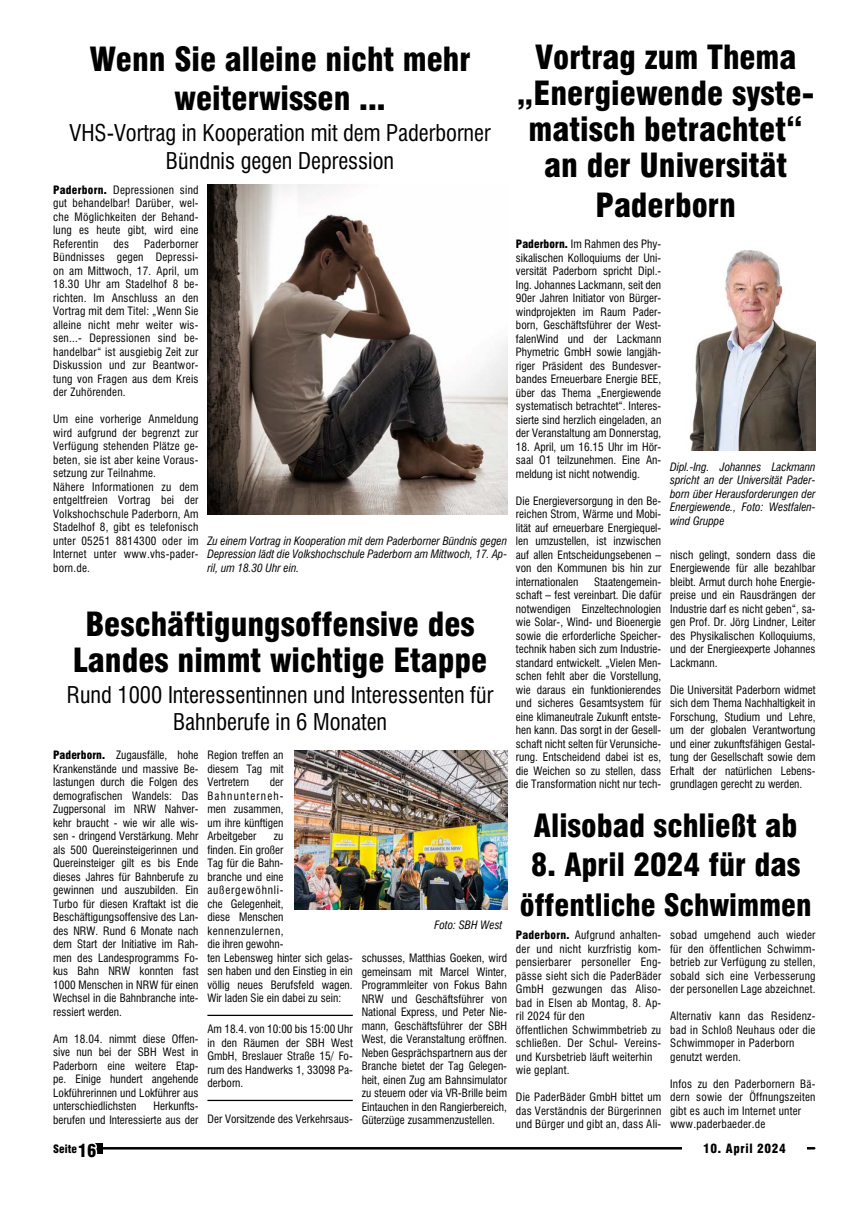
<style>
.page{position:relative;width:851px;height:1205px;background:#fff}
.page>*{position:absolute;margin:0;border:0;box-sizing:border-box;transform-origin:0 0}
.t1{font:900 condensed 32.5px/36px "Swiss 721 BT";color:#000;text-align:center}
.t2{font:900 condensed 31.25px "Swiss 721 BT";color:#000}
.t3{font:900 condensed 30px "Swiss 721 BT";color:#000}
.t4{font:22.5px/27.5px "Swis 721 BT Condensed 2";color:#000;text-align:center}
.t5{font:900 condensed 12.5px "Swiss 721 BT";letter-spacing:.05em;color:#000}
.t6{font:11.25px/13.5px "Swis 721 BT Condensed 2";letter-spacing:.02em;color:#000;text-align:justify}
.t7{font:11.25px/13.5px "Swis 721 BT Condensed 3";color:#000;text-align:justify}
.t8{font:900 condensed 11.25px "Swiss 721 BT";color:#000}
.s1{font-family:"Swiss 721 BT";font-weight:900;font-stretch:condensed}
.s2{font-size:17.5px;color:#fff}
</style>
<div class="page">
<hr style="left:97px;top:1147px;width:717px;height:2px;background:#000">
<div style="left:92px;top:1143px;width:10px;height:10px;background:#000"></div>
<div style="left:682px;top:1136px;width:124px;height:24px;background:#fff"></div>
<img style="left:294px;top:750px;width:213px;height:159px">
<hr style="left:207px;top:1015px;width:146px;height:1px;background:#000">
<hr style="left:207px;top:1100px;width:146px;height:1px;background:#000">
<img style="left:207px;top:185px;width:300px;height:330px">
<img style="left:689px;top:250px;width:126px;height:200px">
<h1 class="t1" style="left:89px;top:39px;width:382px;line-height:39.5px">Wenn Sie alleine nicht mehr weiterwissen ...</h1>
<h3 class="t4" style="left:70px;top:119px;width:422px">VHS-Vortrag in Kooperation mit dem Paderborner<br>Bündnis gegen Depression</h3>
<p class="t6" style="left:53px;top:183px;width:147px"><span class="s1">Paderborn.</span> Depressionen sind gut behandelbar! Darüber, wel&shy;che Möglichkeiten der Behand&shy;lung es heute gibt, wird eine Referentin</p>
<p class="t6" style="left:53px;top:237px;width:147px;text-indent:91px">Paderborner Bündnisses gegen Depressi&shy;on am Mittwoch, 17. April, um 18.30 Uhr am Stadelhof 8 be&shy;richten. Im Anschluss an den Vortrag mit dem Titel: „Wenn Sie alleine nicht mehr weiter wis&shy;sen...- Depressionen sind be&shy;handelbar“ ist ausgiebig Zeit zur Diskussion und zur Beantwor&shy;tung von Fragen aus dem Kreis der Zuhörenden.</p>
<p class="t6" style="left:53px;top:412px;width:147px;text-align:left">Um eine vorherige Anmeldung wird aufgrund der begrenzt zur<br>Verfügung stehenden Plätze ge&shy;beten, sie ist aber keine Voraus&shy;setzung zur Teilnahme.<br>Nähere Informationen zu dem entgeltfreien Vortrag bei der<br>Volkshochschule Paderborn, Am<br>Stadelhof 8, gibt es telefonisch unter 05251 8814300 oder im<br>Internet unter www.vhs-pader&shy;born.de.</p>
<p class="t6" style="left:113px;top:237px;width:17px">des</p>
<p class="t7" style="left:207px;top:534px;width:301px">Zu einem Vortrag in Kooperation mit dem Paderborner Bündnis gegen Depression lädt die Volkshochschule Paderborn am Mittwoch, 17. Ap&shy;ril, um 18.30 Uhr ein.</p>
<h1 class="t1" style="left:73px;top:606px;width:416px">Beschäftigungsoffensive des<br>Landes nimmt wichtige Etappe</h1>
<h3 class="t4" style="left:67px;top:681px;width:428px">Rund 1000 Interessentinnen und Interessenten fü r<br>Bahnberufe in 6 Monaten</h3>
<p class="t6" style="left:53px;top:748px;width:147px"><span class="s1">Paderborn.</span> Zugausfälle, hohe Krankenstände und massive Be&shy;lastungen durch die Folgen des demografischen Wandels: Das Zugpersonal im NRW Nahver&shy;kehr braucht - wie wir alle wis&shy;sen - dringend Verstärkung. Mehr als 500 Quereinsteigerinnen und Quereinsteiger gilt es bis Ende dieses Jahres fü r Bahnberufe zu gewinnen und auszubilden. Ein Turbo fü r diesen Kraftakt ist die Beschäftigungsoffensive des Lan&shy;des NRW. Rund 6 Monate nach dem Start der Initiative im Rah&shy;men des Landesprogramms Fo&shy;kus Bahn NRW konnten fast 1000 Menschen in NRW für einen Wechsel in die Bahnbranche inte&shy;ressiert werden.</p>
<p class="t6" style="left:53px;top:1032px;width:147px">Am 18.04. nimmt diese Offen&shy;sive nun bei der SBH West in Paderborn eine weitere Etap&shy;pe. Einige hundert angehende Lokführerinnen und Lokführer aus unterschiedlichsten</p>
<p class="t6" style="left:207px;top:748px;width:78px">Region treffen an diesem Tag mit Vertretern</p>
<p class="t6" style="left:207px;top:775px;width:78px;text-indent:62px">der Bahnunterneh&shy;men zusammen, um ihre künftigen Arbeitgeber</p>
<p class="t6" style="left:207px;top:829px;width:147px;text-align:left;text-indent:66px">zu<br>finden. Ein großer<br>Tag für die Bahn-<br>branche und eine außergewöhnli-<br>che Gelegenheit,<br>diese Menschen kennenzulernen,<br>die ihren gewohn-<br>ten Lebensweg hinter sich gelas&shy;sen haben und den Einstieg in ein völlig neues Berufsfeld wagen.<br>Wir laden Sie ein dabei zu sein:</p>
<p class="t6" style="left:207px;top:1022px;width:147px">Am 18.4. von 10:00 bis 15:00 Uhr in den Räumen der SBH West GmbH, Breslauer Straße 15/ Fo&shy;rum des Handwerks 1, 33098 Pa&shy;derborn.</p>
<p class="t6" style="left:207px;top:1112px;width:147px">Der Vorsitzende des Verkehrsaus-</p>
<p class="t7" style="left:434px;top:918px;width:70px">Foto: SBH West</p>
<p class="t6" style="left:361px;top:951px;width:147px">schusses, Matthias Goeken, wird gemeinsam mit Marcel Winter, Programmleiter von Fokus Bahn NRW und Geschäftsführer von National Express, und Peter Nie&shy;mann, Geschäftsführer der SBH West, die Veranstaltung eröffnen.<br>Neben Gesprächspartnern aus der Branche bietet der Tag Gelegen&shy;heit, einen Zug am Bahnsimulator zu steuern oder via VR-Brille beim Eintauchen in den Rangierbereich, Güterzüge zusammenzustellen.</p>
<p class="t6" style="left:53px;top:1099px;width:147px;text-align:right">Herkunfts-<br>berufen und Interessierte aus der</p>
<h1 class="t1" style="left:517px;top:40px;width:299px">Vortrag zum Thema „Energiewende syste&shy;matisch betrachtet“ an der Universität</h1>
<h1 class="t1" style="left:595px;top:187px;width:142px">Paderborn</h1>
<p class="t6" style="left:516px;top:237px;width:147px"><span class="s1">Paderborn.</span> Im Rahmen des Phy&shy;sikalischen Kolloquiums der Uni&shy;versität Paderborn spricht Dipl.- Ing. Johannes Lackmann, seit den 90er Jahren Initiator von Bürger&shy;windprojekten im Raum Pader&shy;born, Geschäftsführer der West&shy;falenWind und der Lackmann Phymetric GmbH sowie langjäh&shy;riger Präsident des Bundesver&shy;bandes Erneuerbare Energie BEE, über das Thema „Energiewende systematisch betrachtet“. Interes&shy;sierte sind herzlich eingeladen, an der Veranstaltung am Donnerstag,</p>
<p class="t6" style="left:516px;top:440px;width:147px">18. April, um 16.15 Uhr im Hör&shy;saal O1 teilzunehmen. Eine An&shy;meldung ist nicht notwendig.</p>
<p class="t6" style="left:516px;top:494px;width:147px">Die Energieversorgung in den Be&shy;reichen Strom, Wärme und Mobi&shy;lität auf erneuerbare Energiequel&shy;len umzustellen, ist inzwischen auf allen Entscheidungsebenen – von den Kommunen bis hin zur internationalen</p>
<p class="t7" style="left:670px;top:460px;width:147px">Dipl.-Ing. Johannes Lackmann spricht an der Universität Pader&shy;born über Herausforderungen der Energiewende., Foto: Westfalen&shy;wind Gruppe</p>
<p class="t6" style="left:670px;top:548px;width:147px">nisch gelingt, sondern dass die Energiewende für alle bezahlbar bleibt. Armut durch hohe Energie&shy;preise und ein Rausdrängen der Industrie darf es nicht geben“, sa&shy;gen Prof. Dr. Jörg Lindner, Leiter des Physikalischen Kolloquiums, und der Energieexperte Johannes Lackmann.</p>
<p class="t6" style="left:670px;top:683px;width:147px">Die Universität Paderborn widmet sich dem Thema Nachhaltigkeit in Forschung, Studium und Lehre, um der globalen Verantwortung und einer zukunftsfähigen Gestal&shy;tung der Gesellschaft sowie dem Erhalt der natürlichen Lebens&shy;grundlagen gerecht zu werden.</p>
<p class="t6" style="left:516px;top:575px;width:147px;text-indent:78px">Staatengemein&shy;schaft – fest vereinbart. Die dafür notwendigen Einzeltechnologien wie Solar-, Wind- und Bioenergie sowie die erforderliche Speicher&shy;technik haben sich zum Industrie&shy;standard entwickelt. „Vielen Men&shy;schen fehlt aber die Vorstellung, wie daraus ein funktionierendes und sicheres Gesamtsystem für eine klimaneutrale Zukunft entste&shy;hen kann. Das sorgt in der Gesell&shy;schaft nicht selten für Verunsiche&shy;rung. Entscheidend dabei ist es, die Weichen so zu stellen, dass die Transformation nicht nur tech-</p>
<h2 class="t2" style="left:534px;top:806px;width:265px">Alisobad schließt ab</h2>
<h2 class="t2" style="left:531px;top:846px;width:271px">8. April 2024 für das</h2>
<h3 class="t3" style="left:519px;top:887px;width:293px">öffentliche Schwimmen</h3>
<p class="t6" style="left:516px;top:928px;width:147px;text-align:left"><span class="s1">Paderborn.</span> Aufgrund anhalten&shy;der und nicht kurzfristig kom&shy;pensierbarer personeller Eng&shy;pässe sieht sich die PaderBäder<br>GmbH gezwungen das Aliso&shy;bad in Elsen ab Montag, 8. Ap&shy;ril 2024 für den<br>öffentlichen Schwimmbetrieb zu schließen. Der Schul- Vereins&shy;und Kursbetrieb läuft weiterhin wie geplant.</p>
<p class="t6" style="left:516px;top:1090px;width:147px">Die PaderBäder GmbH bittet um das Verständnis der Bürgerinnen und Bürger und gibt an, dass Ali-</p>
<p class="t6" style="left:670px;top:928px;width:147px">sobad umgehend auch wieder für den öffentlichen Schwimm&shy;betrieb zur Verfügung zu stellen, sobald sich eine Verbesserung der personellen Lage abzeichnet.</p>
<p class="t6" style="left:670px;top:1009px;width:147px;text-align:left">Alternativ kann das Residenz&shy;bad in Schloß Neuhaus oder die<br>Schwimmoper in Paderborn genutzt werden.</p>
<p class="t6" style="left:670px;top:1077px;width:147px;text-align:left">Infos zu den Paderbornern Bä&shy;dern sowie der Öffnungszeiten gibt es auch im Internet unter www.paderbaeder.de</p>
<p class="t8" style="left:53px;top:1142px;width:45px">Seite<span class="s2">16</span></p>
<p class="t5" style="left:703px;top:1141px;width:84px">10. April 2024</p>
</div>
